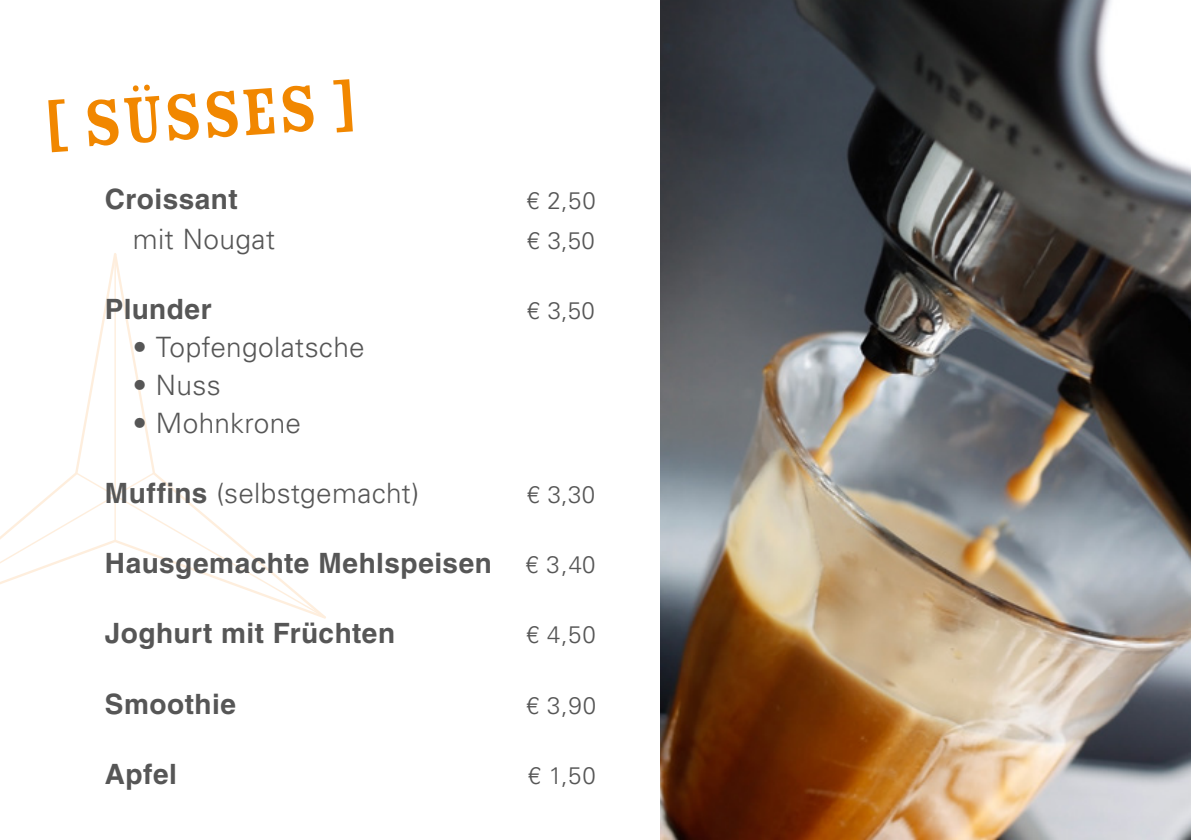
<style>
.page{position:relative;width:1191px;height:840px;background:#fff}
.page>*{position:absolute;margin:0;border:0;box-sizing:border-box;transform-origin:0 0}
.t1{font:72px "Rosewood Std Fill";color:#f18700}
.t2{font:700 28px "Helvetica LT Std";letter-spacing:.015em;color:#565656}
.t3{font:300 28px "Univers LT Std";letter-spacing:.01em;color:#565656}
.t4{font:300 24px "Univers LT Std";letter-spacing:.035em;color:#565656}
.s1{font-family:"Helvetica LT Std";font-weight:700}
.s2{font-family:"Univers LT Std";font-weight:300;font-size:24px}
</style>
<div class="page">
<img style="left:660px;top:0;width:531px;height:839px">
<svg style="left:0;top:253px;width:326px;height:366px"></svg>
<h1 class="t1" style="left:42px;top:88px;width:313px;rotate:-4deg">[ SÜSSES ]</h1>
<p class="t2" style="left:105px;top:182px;width:134px">Croissant</p>
<p class="t4" style="left:526px;top:186px;width:71px">€ 2,50</p>
<p class="t3" style="left:133px;top:222px;width:144px">mit Nougat</p>
<p class="t4" style="left:527px;top:226px;width:70px">€ 3,50</p>
<p class="t2" style="left:105px;top:292px;width:108px">Plunder</p>
<p class="t4" style="left:527px;top:296px;width:70px">€ 3,50</p>
<p class="t3" style="left:133px;top:330px;width:233px">• Topfengolatsche</p>
<p class="t3" style="left:133px;top:368px;width:89px">• Nuss</p>
<p class="t3" style="left:133px;top:406px;width:170px">• Mohnkrone</p>
<p class="t3" style="left:105px;top:476px;width:316px"><span class="s1">Muffins</span> (selbstgemacht)</p>
<p class="t4" style="left:527px;top:480px;width:70px">€ 3,30</p>
<p class="t2" style="left:105px;top:546px;width:492px">Hausgemachte Mehlspeisen <span class="s2">€ 3,40</span></p>
<p class="t2" style="left:105px;top:616px;width:292px">Joghurt mit Früchten</p>
<p class="t4" style="left:526px;top:620px;width:71px">€ 4,50</p>
<p class="t2" style="left:105px;top:686px;width:133px">Smoothie</p>
<p class="t4" style="left:526px;top:690px;width:71px">€ 3,90</p>
<p class="t2" style="left:105px;top:756px;width:73px">Apfel</p>
<p class="t4" style="left:528px;top:760px;width:70px">€ 1,50</p>
</div>
